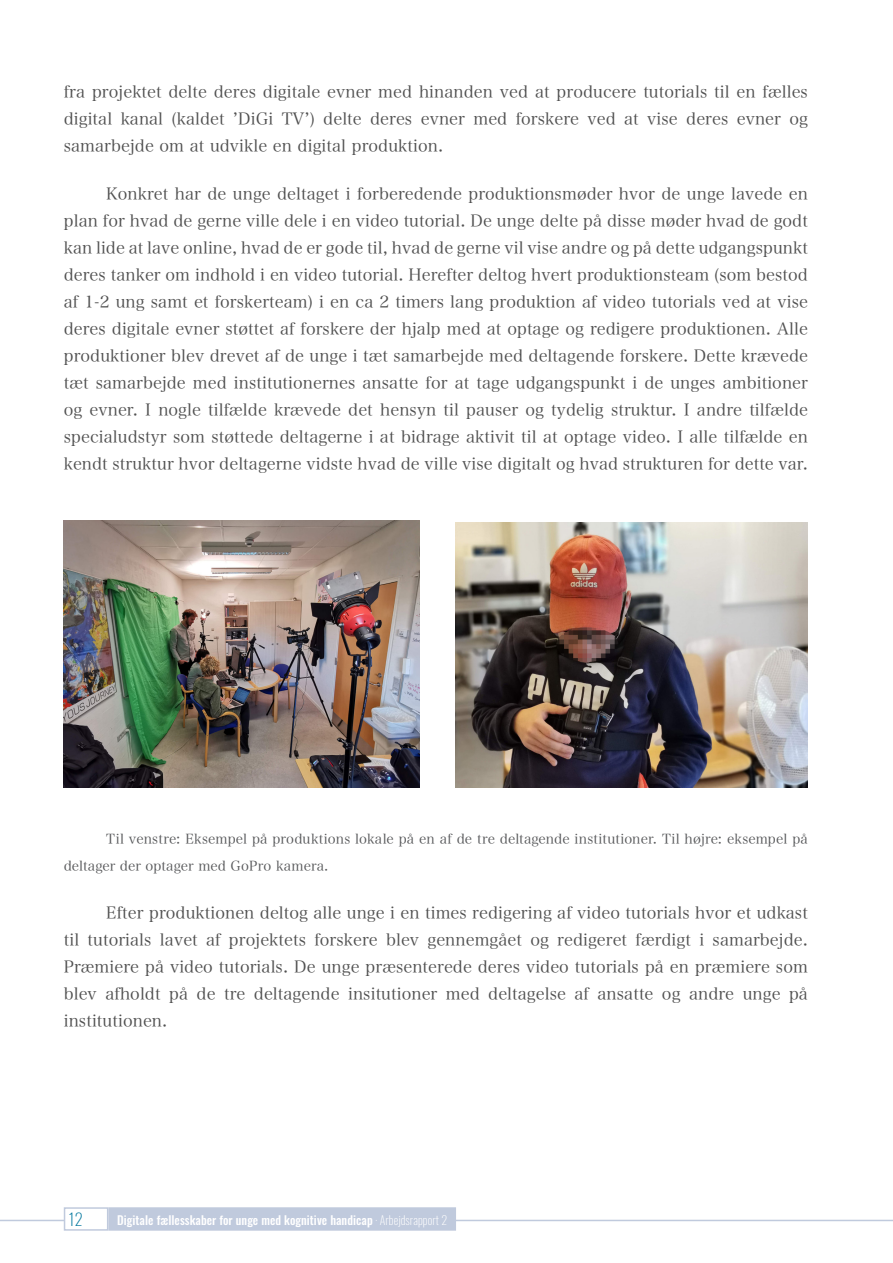
<style>
.page{position:relative;width:893px;height:1263px;background:#fff}
.page>*{position:absolute;margin:0;border:0;box-sizing:border-box;transform-origin:0 0}
.Párrafo_2{font:16.5px/27px "Hira Min Pro W3";letter-spacing:.005em;color:#505050;text-align:justify}
.t1{font:200 16.5px "Oswald";color:#02779e}
.Párrafo_2-2{font:13.5px/27px "Hira Min Pro W3";letter-spacing:.01em;color:#57585a}
.t2{font:500 12px "Oswald";letter-spacing:.005em;color:#fff}
.s1{font-weight:200}
</style>
<div class="page">
<hr style="left:0;top:1220px;width:65px;height:1px;background:#c0cadd">
<hr style="left:338px;top:1220px;width:555px;height:1px;background:#c0cadd">
<div style="left:64px;top:1207px;width:44px;height:24px;border:2px solid #c0cadd"></div>
<div style="left:108px;top:1207px;width:348px;height:24px;background:#c0cadd;border:2px solid #c0cadd"></div>
<img style="left:64px;top:521px;width:356px;height:266px">
<img style="left:455px;top:522px;width:353px;height:265px">
<p class="Párrafo_2" style="left:64px;top:76px;width:746px">fra projektet delte deres digitale evner med hinanden ved at producere tutorials til en fælles digital kanal (kaldet ’DiGi TV’) delte deres evner med forskere ved at vise deres evner og samarbejde om at udvikle en digital produktion.</p>
<p class="Párrafo_2" style="left:64px;top:179px;width:746px;text-indent:43px">Konkret har de unge deltaget i forberedende produktionsmøder hvor de unge lavede en plan for hvad de gerne ville dele i en video tutorial. De unge delte på disse møder hvad de godt kan lide at lave online, hvad de er gode til, hvad de gerne vil vise andre og på dette udgangspunkt deres tanker om indhold i en video tutorial. Herefter deltog hvert produktionsteam (som bestod af 1-2 ung samt et forskerteam) i en ca 2 timers lang produktion af video tutorials ved at vise deres digitale evner støttet af forskere der hjalp med at optage og redigere produktionen. Alle produktioner blev drevet af de unge i tæt samarbejde med deltagende forskere. Dette krævede tæt samarbejde med institutionernes ansatte for at tage udgangspunkt i de unges ambitioner og evner. I nogle tilfælde krævede det hensyn til pauser og tydelig struktur. I andre tilfælde specialudstyr som støttede deltagerne i at bidrage aktivit til at optage video. I alle tilfælde en kendt struktur hvor deltagerne vidste hvad de ville vise digitalt og hvad strukturen for dette var.</p>
<p class="Párrafo_2-2" style="left:64px;top:824px;width:746px;text-indent:43px">Til venstre: Eksempel på produktions lokale på en af de tre deltagende institutioner. Til højre: eksempel på deltager der optager med GoPro kamera.</p>
<p class="Párrafo_2" style="left:64px;top:898px;width:746px;text-indent:43px">Efter produktionen deltog alle unge i en times redigering af video tutorials hvor et udkast til tutorials lavet af projektets forskere blev gennemgået og redigeret færdigt i samarbejde.<br>Præmiere på video tutorials. De unge præsenterede deres video tutorials på en præmiere som blev afholdt på de tre deltagende insitutioner med deltagelse af ansatte og andre unge på institutionen.</p>
<p class="t1" style="left:68px;top:1208px;width:16px">12</p>
<p class="t2" style="left:117px;top:1211px;width:332px">Digitale fællesskaber for unge med kognitive handicap <span class="s1">· Arbejdsrapport 2</span></p>
</div>
